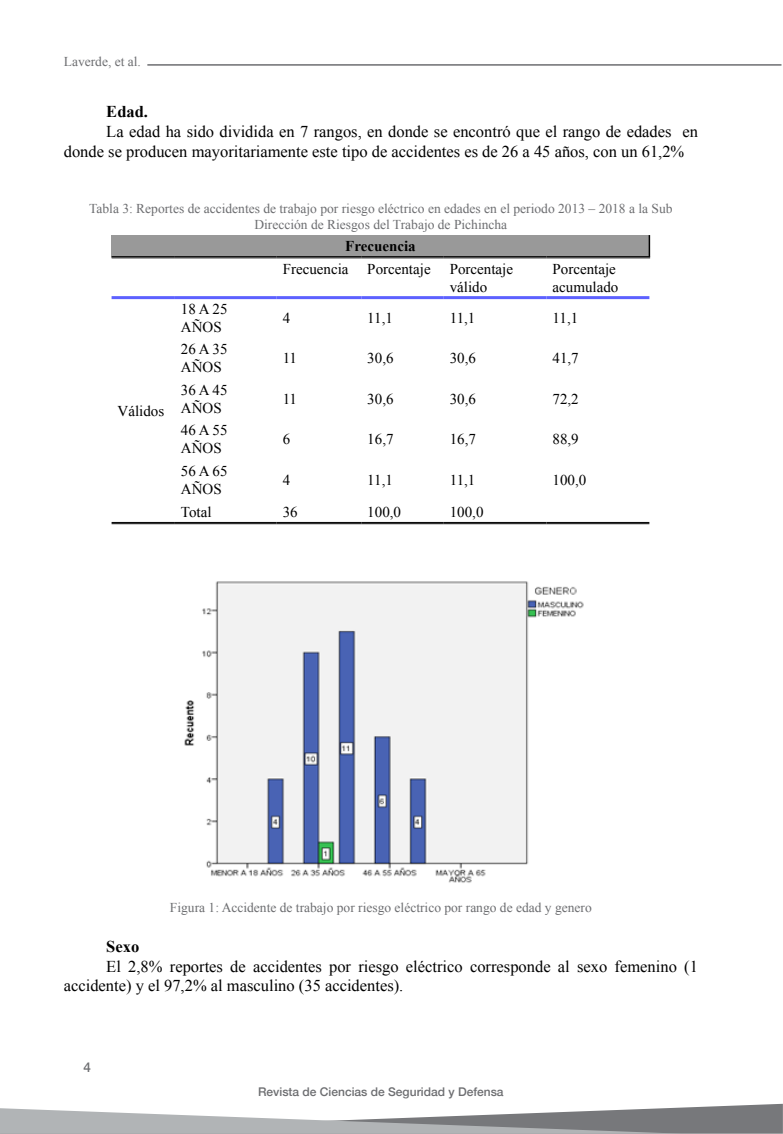
<style>
.page{position:relative;width:783px;height:1134px;background:#fff}
.page>*{position:absolute;margin:0;border:0;box-sizing:border-box;transform-origin:0 0}
.t1{font:16.5px/19.8px "Times New Roman";color:#000}
.t2{font:700 16.5px "Times New Roman";color:#000}
.t3{font:15px/18px "Times New Roman";color:#000}
.t4{font:700 15px "Times New Roman";color:#000}
.t5{font:13.5px/16.2px "Times New Roman";color:#6d6e71;text-align:center}
.t6{font:500 13.5px "Helvetica Neue";color:#6d6e71}
.t7{font:500 12px "Helvetica Neue";color:#6d6e71}
</style>
<div class="page">
<svg style="left:0;top:1104px;width:783px;height:30px"></svg>
<hr style="left:147px;top:64px;width:634px;height:2px;background:#6d6e71">
<div style="left:112px;top:235px;width:537px;height:22px;background:#999"></div>
<svg style="left:112px;top:299px;width:537px;height:223px"></svg>
<hr style="left:648px;top:235px;width:2px;height:21px;background:#000">
<hr style="left:112px;top:256px;width:63px;height:1px;background:#000">
<hr style="left:112px;top:258px;width:63px;height:1px;background:#000">
<hr style="left:175px;top:256px;width:102px;height:1px;background:#000">
<hr style="left:175px;top:258px;width:102px;height:1px;background:#000">
<hr style="left:277px;top:256px;width:84px;height:1px;background:#000">
<hr style="left:277px;top:258px;width:84px;height:1px;background:#000">
<hr style="left:361px;top:256px;width:83px;height:1px;background:#000">
<hr style="left:361px;top:258px;width:83px;height:1px;background:#000">
<hr style="left:444px;top:256px;width:102px;height:1px;background:#000">
<hr style="left:444px;top:258px;width:102px;height:1px;background:#000">
<hr style="left:546px;top:256px;width:104px;height:1px;background:#000">
<hr style="left:546px;top:258px;width:104px;height:1px;background:#000">
<hr style="left:112px;top:296px;width:63px;height:3px;background:#5d61ff">
<hr style="left:175px;top:296px;width:102px;height:3px;background:#5d61ff">
<hr style="left:277px;top:296px;width:84px;height:3px;background:#5d61ff">
<hr style="left:361px;top:296px;width:83px;height:3px;background:#5d61ff">
<hr style="left:444px;top:296px;width:102px;height:3px;background:#5d61ff">
<hr style="left:546px;top:296px;width:103px;height:3px;background:#5d61ff">
<hr style="left:112px;top:522px;width:63px;height:1px;background:#000">
<hr style="left:112px;top:523px;width:63px;height:1px;background:#000">
<hr style="left:175px;top:522px;width:102px;height:1px;background:#000">
<hr style="left:175px;top:523px;width:102px;height:1px;background:#000">
<hr style="left:277px;top:522px;width:84px;height:1px;background:#000">
<hr style="left:277px;top:523px;width:84px;height:1px;background:#000">
<hr style="left:361px;top:522px;width:83px;height:1px;background:#000">
<hr style="left:361px;top:523px;width:83px;height:1px;background:#000">
<hr style="left:444px;top:522px;width:102px;height:1px;background:#000">
<hr style="left:444px;top:523px;width:102px;height:1px;background:#000">
<hr style="left:546px;top:522px;width:103px;height:1px;background:#000">
<hr style="left:546px;top:523px;width:103px;height:1px;background:#000">
<img style="left:184px;top:581px;width:400px;height:302px">
<p class="t5" style="left:64px;top:53px;width:79px">Laverde, et al.</p>
<p class="t2" style="left:106px;top:101px;width:43px">Edad.</p>
<p class="t1" style="left:64px;top:122px;width:636px;text-indent:43px">La edad ha sido dividida en 7 rangos, en donde se encontró que el rango de edades en donde se producen mayoritariamente este tipo de accidentes es de 26 a 45 años, con un 61,2%</p>
<p class="t5" style="left:89px;top:200px;width:585px">Tabla 3: Reportes de accidentes de trabajo por riesgo eléctrico en edades en el periodo 2013 – 2018 a la Sub<br>Dirección de Riesgos del Trabajo de Pichincha</p>
<p class="t4" style="left:345px;top:236px;width:72px">Frecuencia</p>
<p class="t3" style="left:283px;top:259px;width:67px">Frecuencia</p>
<p class="t3" style="left:367px;top:259px;width:65px">Porcentaje</p>
<p class="t3" style="left:450px;top:259px;width:65px">Porcentaje válido</p>
<p class="t3" style="left:552px;top:259px;width:67px">Porcentaje acumulado</p>
<p class="t3" style="left:118px;top:401px;width:48px">Válidos</p>
<p class="t3" style="left:181px;top:300px;width:48px">18 A 25<br>AÑOS</p>
<p class="t3" style="left:283px;top:309px;width:9px">4</p>
<p class="t3" style="left:367px;top:309px;width:27px">11,1</p>
<p class="t3" style="left:450px;top:309px;width:27px">11,1</p>
<p class="t3" style="left:552px;top:309px;width:27px">11,1</p>
<p class="t3" style="left:181px;top:340px;width:48px">26 A 35<br>AÑOS</p>
<p class="t3" style="left:283px;top:349px;width:16px">11</p>
<p class="t3" style="left:367px;top:349px;width:28px">30,6</p>
<p class="t3" style="left:450px;top:349px;width:28px">30,6</p>
<p class="t3" style="left:552px;top:349px;width:28px">41,7</p>
<p class="t3" style="left:181px;top:381px;width:48px">36 A 45<br>AÑOS</p>
<p class="t3" style="left:283px;top:390px;width:16px">11</p>
<p class="t3" style="left:367px;top:390px;width:28px">30,6</p>
<p class="t3" style="left:450px;top:390px;width:28px">30,6</p>
<p class="t3" style="left:552px;top:390px;width:28px">72,2</p>
<p class="t3" style="left:181px;top:421px;width:48px">46 A 55<br>AÑOS</p>
<p class="t3" style="left:283px;top:430px;width:9px">6</p>
<p class="t3" style="left:367px;top:430px;width:28px">16,7</p>
<p class="t3" style="left:450px;top:430px;width:28px">16,7</p>
<p class="t3" style="left:552px;top:430px;width:28px">88,9</p>
<p class="t3" style="left:181px;top:461px;width:48px">56 A 65<br>AÑOS</p>
<p class="t3" style="left:283px;top:470px;width:9px">4</p>
<p class="t3" style="left:367px;top:470px;width:27px">11,1</p>
<p class="t3" style="left:450px;top:470px;width:27px">11,1</p>
<p class="t3" style="left:552px;top:470px;width:35px">100,0</p>
<p class="t3" style="left:181px;top:502px;width:32px">Total</p>
<p class="t3" style="left:283px;top:502px;width:16px">36</p>
<p class="t3" style="left:367px;top:502px;width:35px">100,0</p>
<p class="t3" style="left:450px;top:502px;width:35px">100,0</p>
<p class="t5" style="left:170px;top:899px;width:423px">Figura 1: Accidente de trabajo por riesgo eléctrico por rango de edad y genero</p>
<p class="t2" style="left:106px;top:935px;width:34px">Sexo</p>
<p class="t1" style="left:64px;top:956px;width:635px;text-indent:43px">El 2,8% reportes de accidentes por riesgo eléctrico corresponde al sexo femenino (1 accidente) y el 97,2% al masculino (35 accidentes).</p>
<p class="t6" style="left:83px;top:1056px;width:9px">4</p>
<p class="t7" style="left:258px;top:1082px;width:247px">Revista de Ciencias de Seguridad y Defensa</p>
</div>
